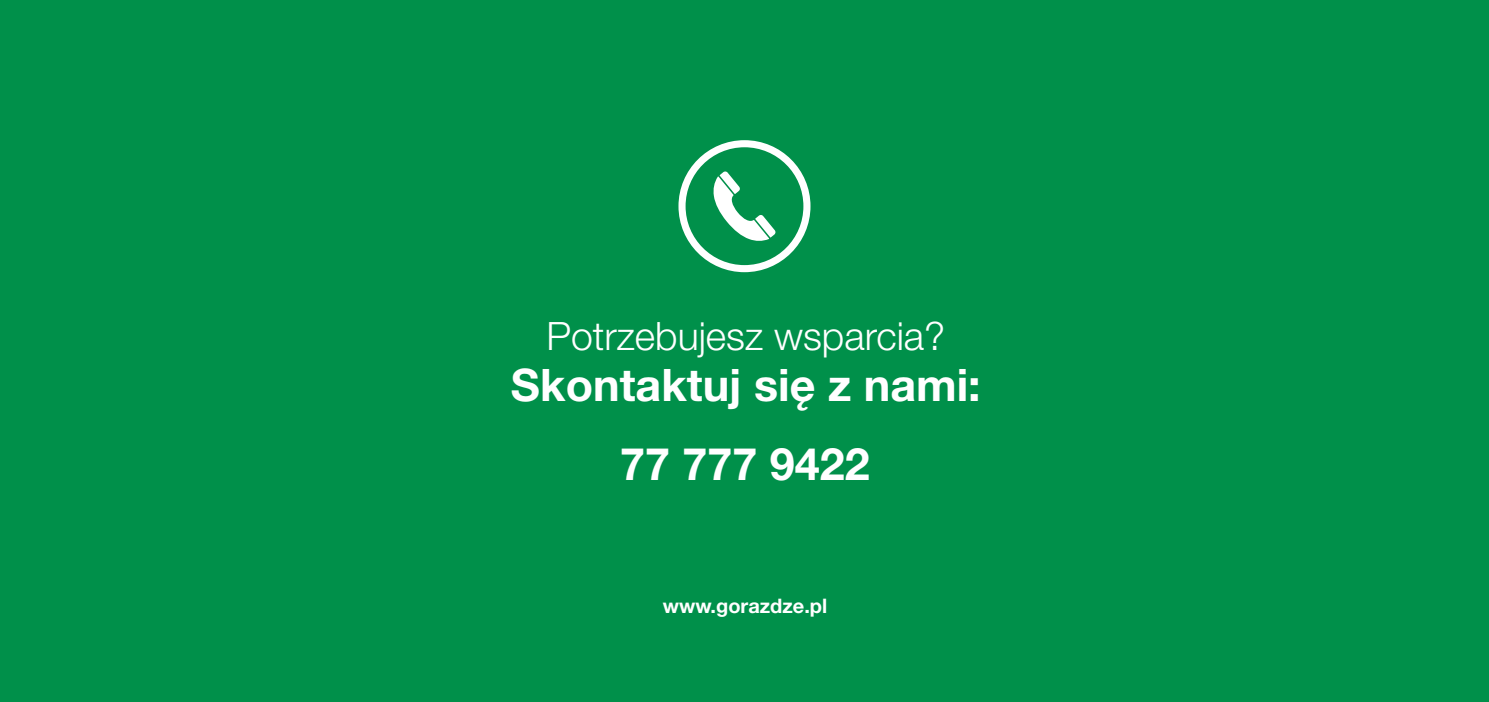
<style>
.page{position:relative;width:1489px;height:702px;background:#fff}
.page>*{position:absolute;margin:0;border:0;box-sizing:border-box;transform-origin:0 0}
.t1{font:700 44.75px "Helvetica Neue";color:#fff}
.t2{font:300 39px "Helvetica Neue CE";letter-spacing:-2.595em;color:#fff}
.t3{font:700 20px "Helvetica Neue";color:#fff}
</style>
<div class="page">
<div style="left:0;top:0;width:1488px;height:702px;background:#00904a"></div>
<svg style="left:713px;top:171px;width:62px;height:70px"></svg>
<div style="left:678px;top:140px;width:132px;height:132px;border:7px solid #fff;border-radius:50%"></div>
<p class="t2" style="left:546px;top:312px;width:505px">Potrzebujesz wsparcia?</p>
<p class="t1" style="left:511px;top:356px;width:471px">Skontaktuj się z nami:</p>
<p class="t1" style="left:620px;top:435px;width:251px">77 777 9422</p>
<p class="t3" style="left:662px;top:593px;width:166px">www.gorazdze.pl</p>
</div>
